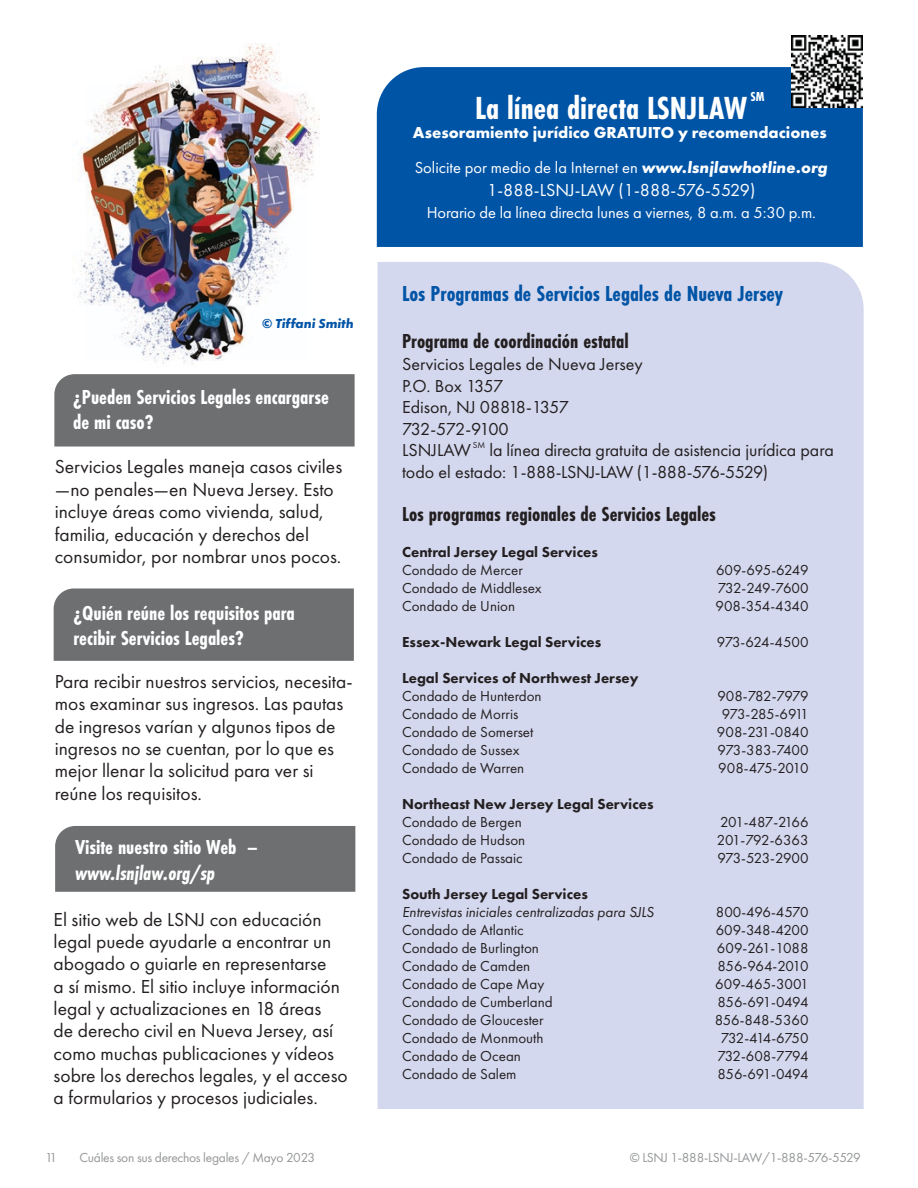
<style>
.page{position:relative;width:918px;height:1188px;background:#fff}
.page>*{position:absolute;margin:0;border:0;box-sizing:border-box;transform-origin:0 0}
.t1{font:700 33.15px "Futura PT Cond";color:#fff}
.t2{font:700 22.5px "Futura PT Cond";color:#0054a6}
.t3{font:700 21px/25.2px "Futura PT Cond";color:#fff}
.t4{font:700 21px "Futura PT Cond";color:#231f20}
.t5{font:italic 700 21px "Futura PT Cond";color:#fff}
.t6{font:19.5px/22.4px "Futura PT";color:#231f20}
.t7{font:18px/21.6px "Futura PT";letter-spacing:-.005em;color:#231f20}
.t8{font:18px "Futura PT";color:#fff}
.t9{font:16.5px "Futura PT";letter-spacing:-.005em;color:#fff}
.t10{font:700 16.5px "Futura PT";color:#fff}
.t11{font:15px "Futura PT";color:#231f20}
.t12{font:800 15px "Futura PT";color:#231f20}
.t13{font:15px "Futura PT";letter-spacing:-.025em;color:#231f20}
.t14{font:italic 15px "Futura PT";color:#231f20}
.t15{font:15px "Futura PT";letter-spacing:-.05em;color:#231f20}
.t16{font:15px "Futura PT";letter-spacing:-.035em;color:#231f20}
.t17{font:15px "Futura PT";letter-spacing:-.04em;color:#231f20}
.t18{font:15px "Futura PT";letter-spacing:-.075em;color:#231f20}
.t19{font:13.5px "Futura PT";letter-spacing:-.02em;color:#949698}
.t20{font:italic 700 13.5px "Futura PT";color:#0054a6}
.t21{font:700 13.5px "Futura PT Cond";color:#fff}
.t22{font:9px "Futura PT";color:#231f20}
.s1{font-style:normal}
.s2{font-weight:700;font-style:italic}
</style>
<div class="page">
<img style="left:76px;top:43px;width:243px;height:322px">
<div style="left:54px;top:588px;width:300px;height:73px;background:#6d6f71"></div>
<div style="left:378px;top:262px;width:486px;height:847px;background:#d4d8ee"></div>
<div style="left:54px;top:374px;width:301px;height:73px;background:#6d6f71"></div>
<div style="left:377px;top:67px;width:486px;height:180px;background:#0054a6"></div>
<div style="left:55px;top:826px;width:300px;height:66px;background:#6d6f71"></div>
<img style="left:791px;top:36px;width:72px;height:71px">
<h1 class="t1" style="left:475px;top:88px;width:273px">La línea directa LSNJLAW</h1>
<p class="t21" style="left:750px;top:88px;width:15px">SM</p>
<p class="t10" style="left:413px;top:122px;width:415px">Asesoramiento jurídico GRATUITO y recomendaciones</p>
<p class="t20" style="left:262px;top:315px;width:93px"><span class="s1">©</span> Tiffani Smith</p>
<p class="t3" style="left:73px;top:384px;width:257px">¿Pueden Servicios Legales encargarse de mi caso?</p>
<p class="t6" style="left:55px;top:456px;width:289px">Servicios Legales maneja casos civiles —no penales—en Nueva Jersey. Esto incluye áreas como vivienda, salud, familia, educación y derechos del consumidor, por nombrar unos pocos.</p>
<p class="t3" style="left:74px;top:601px;width:223px">¿Quién reúne los requisitos para recibir Servicios Legales?</p>
<p class="t6" style="left:55px;top:670px;width:299px">Para recibir nuestros servicios, necesita&shy;mos examinar sus ingresos. Las pautas de ingresos varían y algunos tipos de ingresos no se cuentan, por lo que es mejor llenar la solicitud para ver si reúne los requisitos.</p>
<p class="t3" style="left:75px;top:835px;width:185px">Visite nuestro sitio Web –</p>
<p class="t5" style="left:75px;top:860px;width:142px">www.lsnjlaw.org/sp</p>
<p class="t6" style="left:54px;top:908px;width:296px">El sitio web de LSNJ con educación legal puede ayudarle a encontrar un abogado o guiarle en representarse<br>a sí mismo. El sitio incluye información legal y actualizaciones en 18 áreas<br>de derecho civil en Nueva Jersey, así como muchas publicaciones y vídeos sobre los derechos legales, y el acceso a formularios y procesos judiciales.</p>
<p class="t9" style="left:415px;top:158px;width:415px">Solicite por medio de la Internet en <span class="s2">www.lsnjlawhotline.org</span></p>
<p class="t8" style="left:487px;top:179px;width:270px">1-888-LSNJ-LAW (1-888-576-5529)</p>
<p class="t9" style="left:427px;top:203px;width:391px">Horario de la línea directa lunes a viernes, 8 a.m. a 5:30 p.m.</p>
<p class="t2" style="left:402px;top:280px;width:382px">Los Programas de Servicios Legales de Nueva Jersey</p>
<p class="t4" style="left:402px;top:329px;width:228px">Programa de coordinación estatal</p>
<p class="t7" style="left:402px;top:353px;width:242px">Servicios Legales de Nueva Jersey<br>P.O. Box 1357<br>Edison, NJ 08818-1357<br>732-572-9100<br>LSNJLAW</p>
<p class="t22" style="left:473px;top:440px;width:14px">SM</p>
<p class="t7" style="left:402px;top:439px;width:433px;text-indent:87px">la línea directa gratuita de asistencia jurídica para todo el estado: 1-888-LSNJ-LAW (1-888-576-5529)</p>
<p class="t4" style="left:402px;top:502px;width:315px">Los programas regionales de Servicios Legales</p>
<p class="t12" style="left:402px;top:543px;width:197px">Central Jersey Legal Services</p>
<p class="t11" style="left:402px;top:561px;width:122px">Condado de Mercer</p>
<p class="t13" style="left:716px;top:561px;width:94px">609-695-6249</p>
<p class="t11" style="left:402px;top:579px;width:141px">Condado de Middlesex</p>
<p class="t15" style="left:718px;top:579px;width:92px">732-249-7600</p>
<p class="t11" style="left:402px;top:597px;width:114px">Condado de Union</p>
<p class="t11" style="left:715px;top:597px;width:95px">908-354-4340</p>
<p class="t12" style="left:402px;top:633px;width:201px">Essex-Newark Legal Services</p>
<p class="t16" style="left:717px;top:633px;width:93px">973-624-4500</p>
<p class="t12" style="left:402px;top:669px;width:238px">Legal Services of Northwest Jersey</p>
<p class="t11" style="left:402px;top:687px;width:141px">Condado de Hunterdon</p>
<p class="t17" style="left:717px;top:687px;width:93px">908-782-7979</p>
<p class="t11" style="left:402px;top:705px;width:118px">Condado de Morris</p>
<p class="t17" style="left:722px;top:705px;width:88px">973-285-6911</p>
<p class="t11" style="left:402px;top:723px;width:133px">Condado de Somerset</p>
<p class="t11" style="left:717px;top:723px;width:93px">908-231-0840</p>
<p class="t11" style="left:402px;top:741px;width:119px">Condado de Sussex</p>
<p class="t11" style="left:718px;top:741px;width:93px">973-383-7400</p>
<p class="t11" style="left:402px;top:759px;width:124px">Condado de Warren</p>
<p class="t13" style="left:718px;top:759px;width:92px">908-475-2010</p>
<p class="t12" style="left:402px;top:795px;width:253px">Northeast New Jersey Legal Services</p>
<p class="t11" style="left:402px;top:813px;width:121px">Condado de Bergen</p>
<p class="t15" style="left:720px;top:813px;width:90px">201-487-2166</p>
<p class="t11" style="left:402px;top:831px;width:125px">Condado de Hudson</p>
<p class="t13" style="left:717px;top:831px;width:93px">201-792-6363</p>
<p class="t11" style="left:402px;top:849px;width:122px">Condado de Passaic</p>
<p class="t16" style="left:717px;top:849px;width:93px">973-523-2900</p>
<p class="t12" style="left:402px;top:885px;width:187px">South Jersey Legal Services</p>
<p class="t14" style="left:402px;top:903px;width:253px">Entrevistas iniciales centralizadas para SJLS</p>
<p class="t13" style="left:716px;top:903px;width:94px">800-496-4570</p>
<p class="t11" style="left:402px;top:921px;width:123px">Condado de Atlantic</p>
<p class="t11" style="left:716px;top:921px;width:94px">609-348-4200</p>
<p class="t11" style="left:402px;top:939px;width:138px">Condado de Burlington</p>
<p class="t11" style="left:717px;top:939px;width:93px">609-261-1088</p>
<p class="t11" style="left:402px;top:957px;width:130px">Condado de Camden</p>
<p class="t13" style="left:718px;top:957px;width:93px">856-964-2010</p>
<p class="t11" style="left:402px;top:975px;width:144px">Condado de Cape May</p>
<p class="t11" style="left:715px;top:975px;width:95px">609-465-3001</p>
<p class="t11" style="left:402px;top:993px;width:152px">Condado de Cumberland</p>
<p class="t13" style="left:718px;top:993px;width:93px">856-691-0494</p>
<p class="t11" style="left:402px;top:1011px;width:143px">Condado de Gloucester</p>
<p class="t11" style="left:715px;top:1011px;width:95px">856-848-5360</p>
<p class="t11" style="left:402px;top:1029px;width:143px">Condado de Monmouth</p>
<p class="t18" style="left:721px;top:1029px;width:89px">732-414-6750</p>
<p class="t11" style="left:402px;top:1047px;width:120px">Condado de Ocean</p>
<p class="t15" style="left:717px;top:1047px;width:93px">732-608-7794</p>
<p class="t11" style="left:402px;top:1065px;width:116px">Condado de Salem</p>
<p class="t13" style="left:718px;top:1065px;width:93px">856-691-0494</p>
<p class="t19" style="left:45px;top:1149px;width:14px">11</p>
<p class="t19" style="left:79px;top:1149px;width:237px">Cuáles son sus derechos legales / Mayo 2023</p>
<p class="t19" style="left:630px;top:1149px;width:233px">© LSNJ 1-888-LSNJ-LAW/1-888-576-5529</p>
</div>
